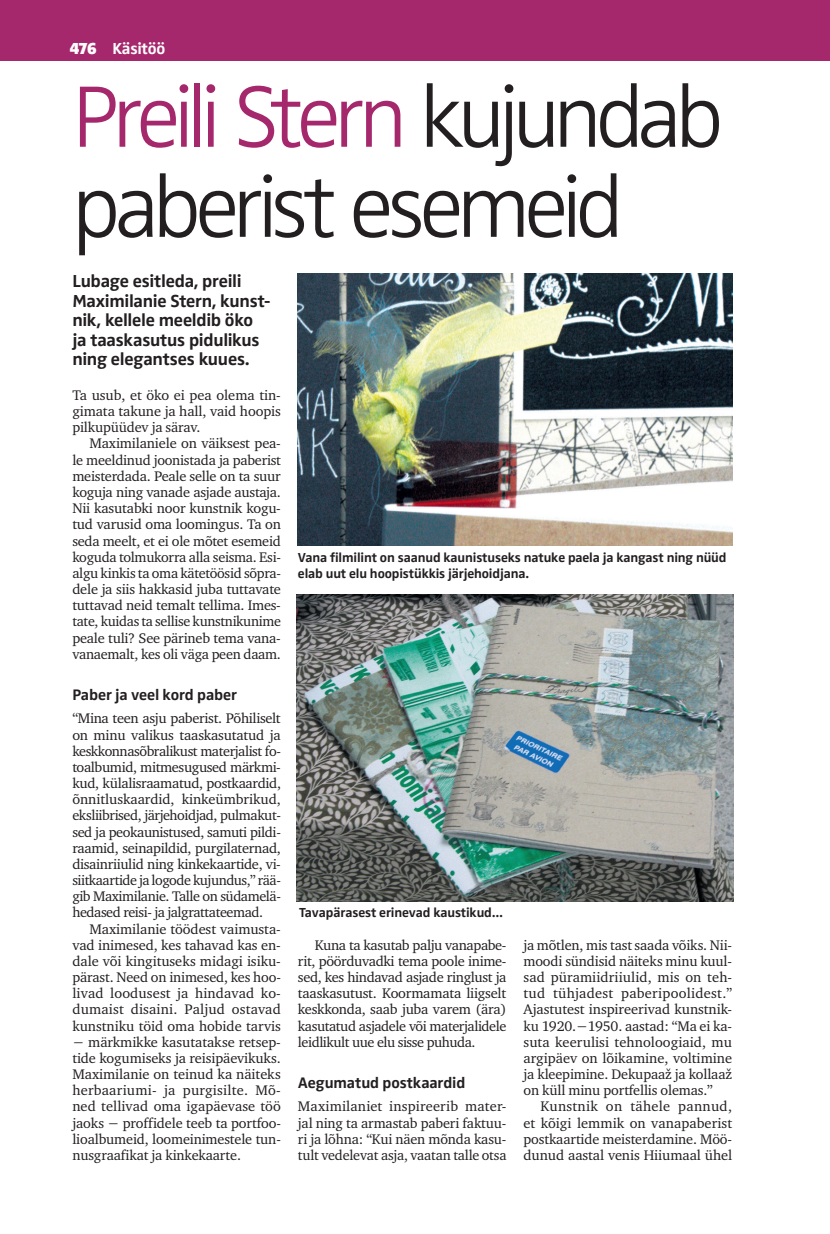
<style>
.page{position:relative;width:830px;height:1234px;background:#fff}
.page>*{position:absolute;margin:0;border:0;box-sizing:border-box;transform-origin:0 0}
.t1{font:300 90px/90px "Zwo Pro";letter-spacing:-.075em;color:#231f20}
.t2{font:700 18px/19.5px "Zwo Pro";letter-spacing:-.015em;color:#231f20}
.t3{font:700 16.5px "Zwo Pro";letter-spacing:-.02em;color:#fff}
.t4{font:700 15.75px "Zwo Pro";letter-spacing:-.005em;color:#231f20}
.t5{font:14.25px/16.2px "Charter ITC";letter-spacing:-.01em;color:#231f20;text-align:justify}
.t6{font:700 13.5px/16.2px "Zwo Pro";letter-spacing:-.01em;color:#231f20}
.s1{font-weight:900}
.s2{color:#a5286d}
</style>
<div class="page">
<hr style="left:829px;top:0;width:1px;height:60px;background:#a5286d">
<div style="left:0;top:0;width:829px;height:60px;background:#a5286d"></div>
<img style="left:298px;top:273px;width:433px;height:272px">
<img style="left:296px;top:594px;width:437px;height:307px">
<p class="t3" style="left:70px;top:39px;width:97px"><span class="s1">476</span> Käsitöö</p>
<h1 class="t1" style="left:72px;top:74px;width:652px"><span class="s2">Preili Stern</span> kujundab paberist esemeid</h1>
<p class="t2" style="left:72px;top:272px;width:200px">Lubage esitleda, preili<br>Maximilanie Stern, kunst&shy;nik, kellele meeldib öko ja taaskasutus pidulikus ning elegantses kuues.</p>
<p class="t5" style="left:72px;top:387px;width:210px">Ta usub, et öko ei pea olema tin&shy;gimata takune ja hall, vaid hoopis pilkupüüdev ja särav.</p>
<p class="t5" style="left:72px;top:435px;width:210px;text-indent:17px">Maximilaniele on väiksest pea&shy;le meeldinud joonistada ja paberist meisterdada. Peale selle on ta suur koguja ning vanade asjade austaja.<br>Nii kasutabki noor kunstnik kogu&shy;tud varusid oma loomingus. Ta on seda meelt, et ei ole mõtet esemeid koguda tolmukorra alla seisma. Esi&shy;algu kinkis ta oma kätetöösid sõpra&shy;dele ja siis hakkasid juba tuttavate tuttavad neid temalt tellima. Imes&shy;tate, kuidas ta sellise kunstnikunime peale tuli? See pärineb tema vana&shy;vanaemalt, kes oli väga peen daam.</p>
<p class="t4" style="left:72px;top:685px;width:166px">Paber ja veel kord paber</p>
<p class="t5" style="left:72px;top:710px;width:210px">“Mina teen asju paberist. Põhiliselt on minu valikus taaskasutatud ja keskkonnasõbralikust materjalist fo&shy;toalbumid, mitmesugused märkmi&shy;kud, külalisraamatud, postkaardid, õnnitluskaardid, kinkeümbrikud, eksliibrised, järjehoidjad, pulmakut&shy;sed ja peokaunistused, samuti pildi&shy;raamid, seinapildid, purgilaternad, disainriiulid ning kinkekaartide, vi&shy;siitkaartide ja logode kujundus,” rää&shy;gib Maximilanie. Talle on südamelä&shy;hedased reisi- ja jalgrattateemad.</p>
<p class="t5" style="left:72px;top:920px;width:210px;text-indent:17px">Maximilanie töödest vaimusta&shy;vad inimesed, kes tahavad kas en&shy;dale või kingituseks midagi isiku&shy;pärast. Need on inimesed, kes hoo&shy;livad loodusest ja hindavad ko&shy;dumaist disaini. Paljud ostavad kunstniku töid oma hobide tarvis − märkmikke kasutatakse retsep&shy;tide kogumiseks ja reisipäevikuks.<br>Maximilanie on teinud ka näiteks herbaariumi- ja purgisilte. Mõ&shy;ned tellivad oma igapäevase töö jaoks − proffidele teeb ta portfoo&shy;lioalbumeid, loomeinimestele tun&shy;nusgraafikat ja kinkekaarte.</p>
<p class="t6" style="left:298px;top:549px;width:430px">Vana filmilint on saanud kaunistuseks natuke paela ja kangast ning nüüd elab uut elu hoopistükkis järjehoidjana.</p>
<p class="t6" style="left:299px;top:904px;width:205px">Tavapärasest erinevad kaustikud…</p>
<p class="t5" style="left:298px;top:936px;width:210px;text-indent:17px">Kuna ta kasutab palju vanapabe&shy;rit, pöörduvadki tema poole inime&shy;sed, kes hindavad asjade ringlust ja taaskasutust. Koormamata liigselt keskkonda, saab juba varem (ära) kasutatud asjadele või materjalidele leidlikult uue elu sisse puhuda.</p>
<p class="t4" style="left:298px;top:1073px;width:169px">Aegumatud postkaardid</p>
<p class="t5" style="left:298px;top:1098px;width:210px">Maximilaniet inspireerib mater&shy;jal ning ta armastab paberi faktuu&shy;ri ja lõhna: “Kui näen mõnda kasu&shy;tult vedelevat asja, vaatan talle otsa</p>
<p class="t5" style="left:523px;top:936px;width:210px">ja mõtlen, mis tast saada võiks. Nii&shy;moodi sündisid näiteks minu kuul&shy;sad püramiidriiulid, mis on teh&shy;tud tühjadest paberipoolidest.” Ajastutest inspireerivad kunstnik&shy;ku 1920.−1950. aastad: “Ma ei ka&shy;suta keerulisi tehnoloogiaid, mu argipäev on lõikamine, voltimine ja kleepimine. Dekupaaž ja kollaaž on küll minu portfellis olemas.”</p>
<p class="t5" style="left:523px;top:1098px;width:210px;text-indent:17px">Kunstnik on tähele pannud, et kõigi lemmik on vanapaberist postkaartide meisterdamine. Möö&shy;dunud aastal venis Hiiumaal ühel</p>
</div>
